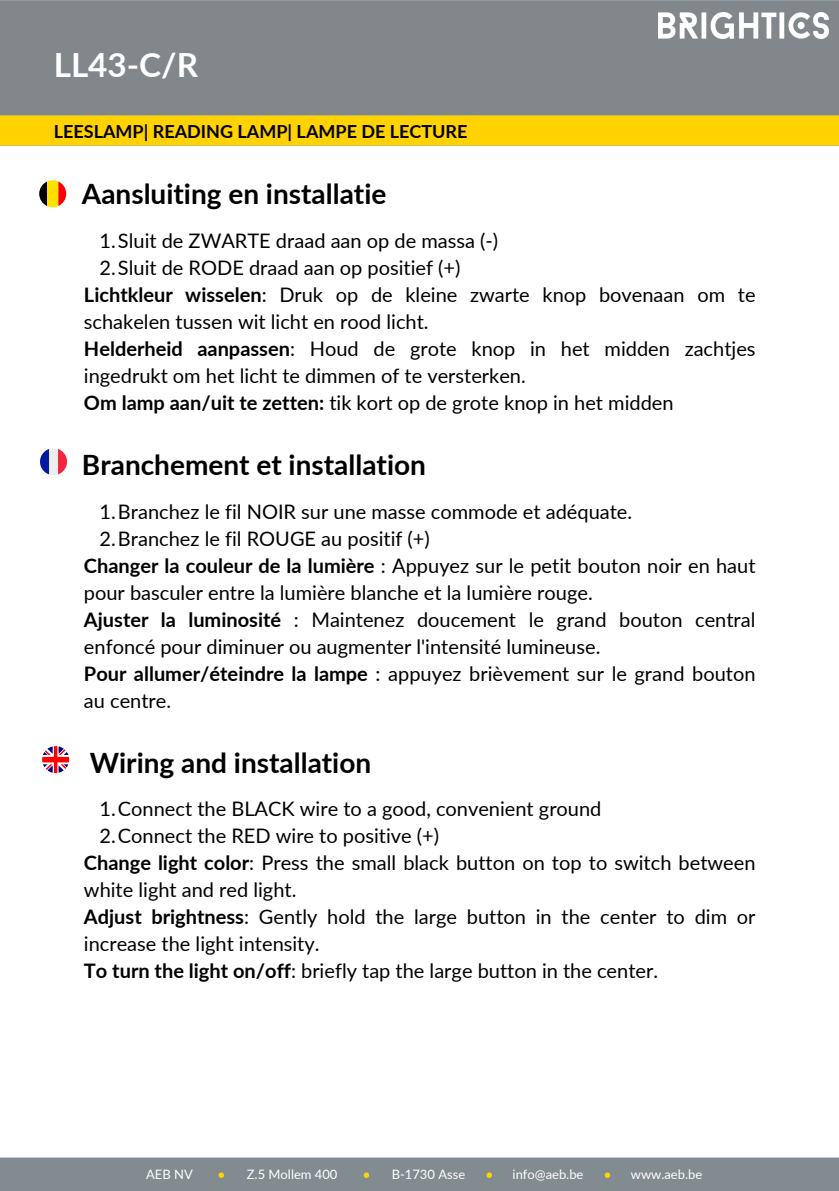
<style>
.page{position:relative;width:839px;height:1191px;background:#fff}
.page>*{position:absolute;margin:0;border:0;box-sizing:border-box;transform-origin:0 0}
.t1{font:700 33.2px "Lato";color:#fff}
.t2{font:700 28px "Lato";color:#000}
.t3{font:20px/27px "Lato";color:#000}
.t4{font:700 18px "Lato";color:#000}
.t5{font:13px "Lato";color:#fff}
.s1{font-weight:700}
</style>
<div class="page">
<img style="left:0;top:0;width:838px;height:146px">
<div style="left:0;top:1157px;width:838px;height:34px;background:#828b90"></div>
<svg style="left:39px;top:180px;width:27px;height:27px"></svg>
<svg style="left:40px;top:448px;width:27px;height:27px"></svg>
<svg style="left:42px;top:746px;width:27px;height:27px"></svg>
<img style="left:659px;top:13px;width:169px;height:25px">
<p class="t1" style="left:54px;top:44px;width:146px">LL43-C/R</p>
<p class="t4" style="left:54px;top:121px;width:415px">LEESLAMP| READING LAMP| LAMPE DE LECTURE</p>
<p class="t2" style="left:82px;top:177px;width:306px">Aansluiting en installatie</p>
<h4 class="t3" style="left:100px;top:226px;width:400px">1.Sluit de ZWARTE draad aan op de massa (-)</h4>
<p class="t3" style="left:100px;top:253px;width:362px">2.Sluit de RODE draad aan op positief (+)</p>
<h2 class="t3" style="left:84px;top:280px;width:673px"><span class="s1">Lichtkleur wisselen</span>: Druk op de kleine zwarte knop bovenaan om te schakelen tussen wit licht en rood licht.<br><span class="s1">Helderheid aanpassen</span>: Houd de grote knop in het midden zachtjes ingedrukt om het licht te dimmen of te versterken.<br><span class="s1">Om lamp aan/uit te zetten:</span> tik kort op de grote knop in het midden</h2>
<p class="t2" style="left:82px;top:448px;width:345px">Branchement et installation</p>
<p class="t3" style="left:100px;top:497px;width:534px">1.Branchez le fil NOIR sur une masse commode et adéquate.</p>
<h4 class="t3" style="left:100px;top:524px;width:332px">2.Branchez le fil ROUGE au positif (+)</h4>
<p class="t3" style="left:84px;top:551px;width:673px"><span class="s1">Changer la couleur de la lumière</span> : Appuyez sur le petit bouton noir en haut pour basculer entre la lumière blanche et la lumière rouge.<br><span class="s1">Ajuster la luminosité</span> : Maintenez doucement le grand bouton central enfoncé pour diminuer ou augmenter l'intensité lumineuse.<br><span class="s1">Pour allumer/éteindre la lampe</span> : appuyez brièvement sur le grand bouton au centre.</p>
<h2 class="t2" style="left:90px;top:746px;width:283px">Wiring and installation</h2>
<p class="t3" style="left:100px;top:795px;width:503px">1.Connect the BLACK wire to a good, convenient ground</p>
<p class="t3" style="left:100px;top:822px;width:341px">2.Connect the RED wire to positive (+)</p>
<h4 class="t3" style="left:84px;top:849px;width:673px"><span class="s1">Change light color</span>: Press the small black button on top to switch between white light and red light.<br><span class="s1">Adjust brightness</span>: Gently hold the large button in the center to dim or increase the light intensity.<br><span class="s1">To turn the light on/off</span>: briefly tap the large button in the center.</h4>
<p class="t5" style="left:146px;top:1166px;width:48px">AEB NV</p>
<h1 class="t5" style="left:247px;top:1166px;width:92px">Z.5 Mollem 400</h1>
<h3 class="t5" style="left:391px;top:1166px;width:75px">B-1730 Asse</h3>
<p class="t5" style="left:512px;top:1166px;width:72px">info@aeb.be</p>
<h2 class="t5" style="left:630px;top:1166px;width:73px">www.aeb.be</h2>
</div>
